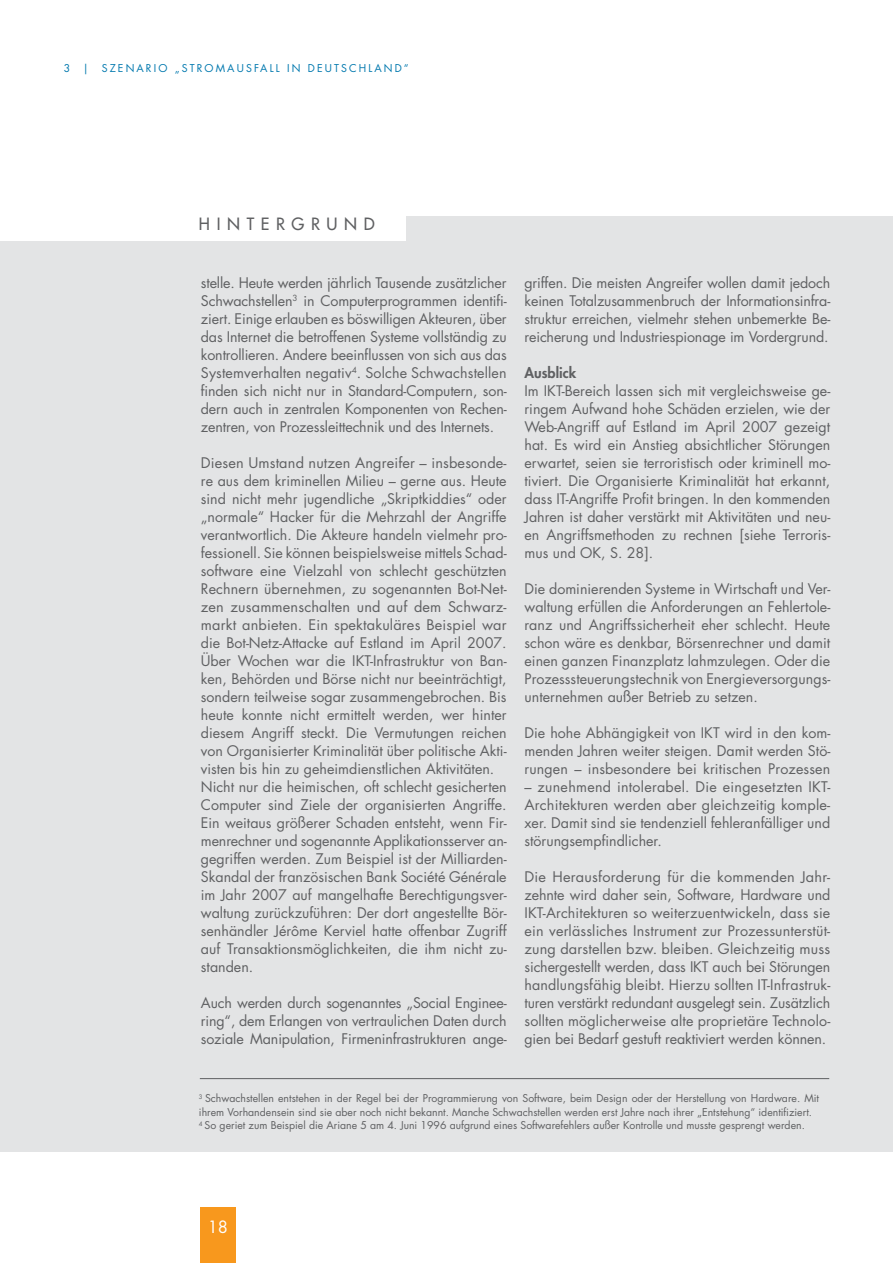
<style>
.page{position:relative;width:893px;height:1263px;background:#fff}
.page>*{position:absolute;margin:0;border:0;box-sizing:border-box;transform-origin:0 0}
.t1{font:16.5px "Futura LT";letter-spacing:.4em;color:#5f6062}
.t2{font:16.5px "Futura LT";color:#fff}
.t3{font:14.25px/18px "Futura LT";color:#5f6062;text-align:justify}
.t4{font:800 14.25px "Futura LT";color:#5f6062}
.t5{font:10.5px/13.5px "Futura LT";color:#5f6062}
.t6{font:10.5px "Futura LT";letter-spacing:.2em;color:#0078ae}
</style>
<div class="page">
<div style="left:200px;top:1207px;width:36px;height:56px;background:#f8981d"></div>
<div style="left:0;top:216px;width:892px;height:936px;background:#e3e4e5"></div>
<hr style="left:200px;top:1078px;width:629px;height:1px;background:#5f6062">
<div style="left:0;top:200px;width:406px;height:41px;background:#fff"></div>
<p class="t6" style="left:64px;top:63px;width:346px">3 | SZENARIO „STROMAUSFALL IN DEUTSCHLAND“</p>
<p class="t1" style="left:199px;top:216px;width:177px">HINTERGRUND</p>
<p class="t3" style="left:201px;top:275px;width:307px">stelle. Heute werden jährlich Tausende zusätzlicher Schwachstellen<sup>3</sup> in Computerprogrammen identifi&shy;ziert. Einige erlauben es böswilligen Akteuren, über das Internet die betroffenen Systeme vollständig zu kontrollieren. Andere beeinflussen von sich aus das Systemverhalten negativ<sup>4</sup>. Solche Schwachstellen finden sich nicht nur in Standard-Computern, son&shy;dern auch in zentralen Komponenten von Rechen&shy;zentren, von Prozessleittechnik und des Internets.</p>
<p class="t3" style="left:201px;top:455px;width:307px;text-align:left">Diesen Umstand nutzen Angreifer – insbesonde&shy;re aus dem kriminellen Milieu – gerne aus. Heute sind nicht mehr jugendliche „Skriptkiddies“ oder „normale“ Hacker für die Mehrzahl der Angriffe verantwortlich. Die Akteure handeln vielmehr pro&shy;fessionell. Sie können beispielsweise mittels Schad&shy;software eine Vielzahl von schlecht geschützten Rechnern übernehmen, zu sogenannten Bot-Net&shy;zen zusammenschalten und auf dem Schwarz&shy;markt anbieten. Ein spektakuläres Beispiel war die Bot-Netz-Attacke auf Estland im April 2007.<br>Über Wochen war die IKT-Infrastruktur von Ban&shy;ken, Behörden und Börse nicht nur beeinträchtigt, sondern teilweise sogar zusammengebrochen. Bis heute konnte nicht ermittelt werden, wer hinter diesem Angriff steckt. Die Vermutungen reichen von Organisierter Kriminalität über politische Akti&shy;visten bis hin zu geheimdienstlichen Aktivitäten.<br>Nicht nur die heimischen, oft schlecht gesicherten Computer sind Ziele der organisierten Angriffe.<br>Ein weitaus größerer Schaden entsteht, wenn Fir&shy;menrechner und sogenannte Applikationsserver an&shy;gegriffen werden. Zum Beispiel ist der Milliarden-Skandal der französischen Bank Société Générale im Jahr 2007 auf mangelhafte Berechtigungsver&shy;waltung zurückzuführen: Der dort angestellte Bör&shy;senhändler Jérôme Kerviel hatte offenbar Zugriff auf Transaktionsmöglichkeiten, die ihm nicht zu&shy;standen.</p>
<p class="t3" style="left:201px;top:995px;width:307px">Auch werden durch sogenanntes „Social Enginee&shy;ring“, dem Erlangen von vertraulichen Daten durch soziale Manipulation, Firmeninfrastrukturen ange-</p>
<p class="t3" style="left:524px;top:275px;width:307px">griffen. Die meisten Angreifer wollen damit jedoch keinen Totalzusammenbruch der Informationsinfra&shy;struktur erreichen, vielmehr stehen unbemerkte Be&shy;reicherung und Industriespionage im Vordergrund.</p>
<p class="t4" style="left:524px;top:366px;width:53px">Ausblick</p>
<p class="t3" style="left:524px;top:383px;width:307px">Im IKT-Bereich lassen sich mit vergleichsweise ge&shy;ringem Aufwand hohe Schäden erzielen, wie der Web-Angriff auf Estland im April 2007 gezeigt hat. Es wird ein Anstieg absichtlicher Störungen erwartet, seien sie terroristisch oder kriminell mo&shy;tiviert. Die Organisierte Kriminalität hat erkannt, dass IT-Angriffe Profit bringen. In den kommenden Jahren ist daher verstärkt mit Aktivitäten und neu&shy;en Angriffsmethoden zu rechnen [siehe Terroris&shy;mus und OK, S. 28].</p>
<p class="t3" style="left:524px;top:581px;width:307px">Die dominierenden Systeme in Wirtschaft und Ver&shy;waltung erfüllen die Anforderungen an Fehlertole&shy;ranz und Angriffssicherheit eher schlecht. Heute schon wäre es denkbar, Börsenrechner und damit einen ganzen Finanzplatz lahmzulegen. Oder die Prozesssteuerungstechnik von Energieversorgungs&shy;unternehmen außer Betrieb zu setzen.</p>
<p class="t3" style="left:524px;top:725px;width:307px">Die hohe Abhängigkeit von IKT wird in den kom&shy;menden Jahren weiter steigen. Damit werden Stö&shy;rungen – insbesondere bei kritischen Prozessen</p>
<p class="t3" style="left:524px;top:779px;width:307px">– zunehmend intolerabel. Die eingesetzten IKT-Architekturen werden aber gleichzeitig komple&shy;xer. Damit sind sie tendenziell fehleranfälliger und störungsempfindlicher.</p>
<p class="t3" style="left:524px;top:869px;width:307px">Die Herausforderung für die kommenden Jahr&shy;zehnte wird daher sein, Software, Hardware und IKT-Architekturen so weiterzuentwickeln, dass sie ein verlässliches Instrument zur Prozessunterstüt&shy;zung darstellen bzw. bleiben. Gleichzeitig muss sichergestellt werden, dass IKT auch bei Störungen handlungsfähig bleibt. Hierzu sollten IT-Infrastruk&shy;turen verstärkt redundant ausgelegt sein. Zusätzlich sollten möglicherweise alte proprietäre Technolo&shy;gien bei Bedarf gestuft reaktiviert werden können.</p>
<p class="t5" style="left:199px;top:1092px;width:621px"><sup>3</sup> Schwachstellen entstehen in der Regel bei der Programmierung von Software, beim Design oder der Herstellung von Hardware. Mit ihrem Vorhandensein sind sie aber noch nicht bekannt. Manche Schwachstellen werden erst Jahre nach ihrer „Entstehung“ identifiziert.<br><sup>4</sup> So geriet zum Beispiel die Ariane 5 am 4. Juni 1996 aufgrund eines Softwarefehlers außer Kontrolle und musste gesprengt werden.</p>
<p class="t2" style="left:208px;top:1220px;width:22px">18</p>
</div>
